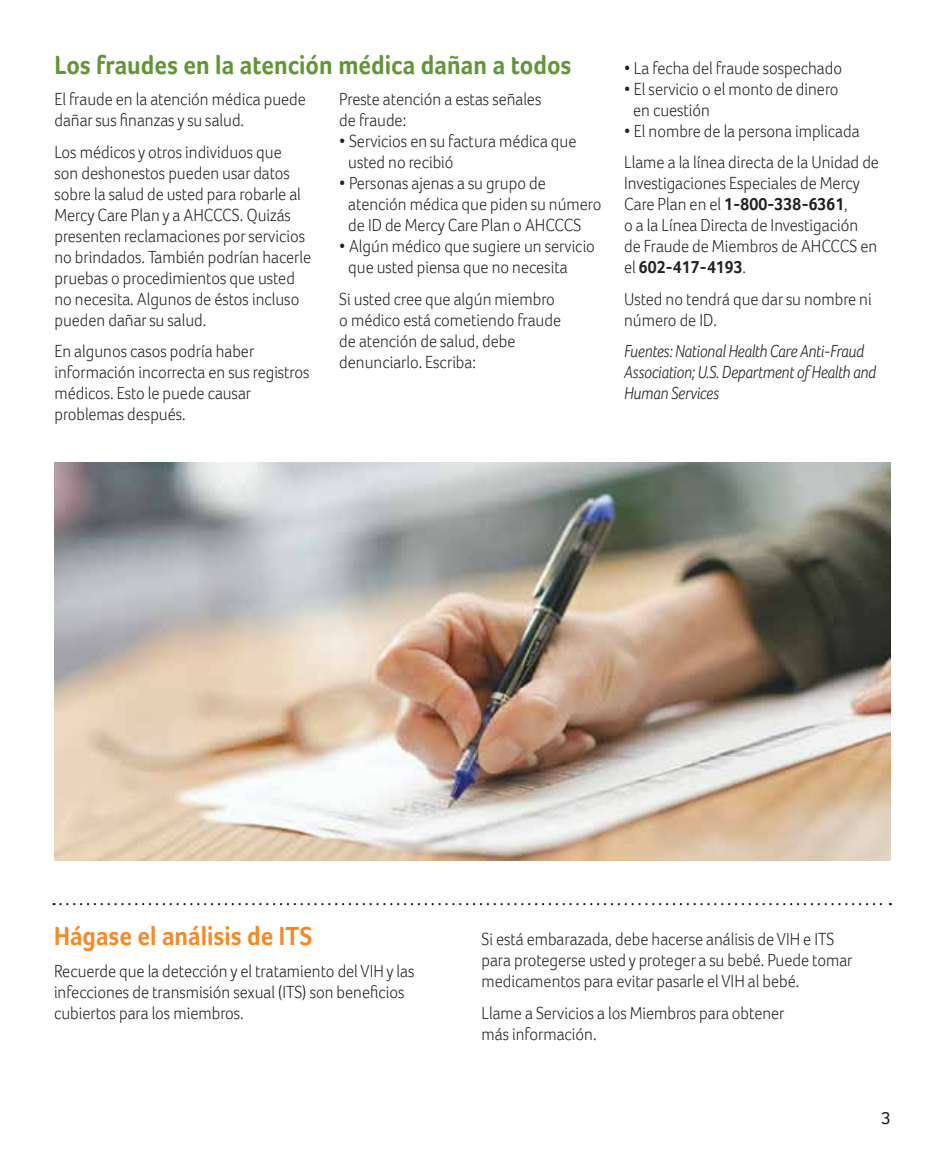
<style>
.page{position:relative;width:945px;height:1161px;background:#fff}
.page>*{position:absolute;margin:0;border:0;box-sizing:border-box;transform-origin:0 0}
.SP_12pt_HEAD__ScAnd{font:700 27px "Foco Corp";color:#619636;scale:.9 1}
.SP_12pt_HEAD__ScAnd-2{font:700 27px "Foco Corp";letter-spacing:.005em;color:#f68928;scale:.9 1}
.SP__12pt_BODY_MAIN{font:300 18px/21px "Foco Corp";color:#231f20;scale:.9 1}
.SP_12pt_Source___ScA{font:italic 300 18px/21px "Foco Corp";letter-spacing:-.01em;color:#231f20;scale:.9 1}
.t1{font:18px "Foco Corp";color:#231f20}
.s1{font-weight:700}
</style>
<div class="page">
<img style="left:54px;top:462px;width:837px;height:399px">
<svg style="left:54px;top:903px;width:837px;height:2px"></svg>
<p class="SP_12pt_HEAD__ScAnd" style="left:54px;top:48px;width:576px">Los fraudes en la atención médica dañan a todos</p>
<p class="SP__12pt_BODY_MAIN" style="left:54px;top:88px;width:281px">El fraude en la atención médica puede dañar sus finanzas y su salud.</p>
<p class="SP__12pt_BODY_MAIN" style="left:54px;top:141px;width:287px">Los médicos y otros individuos que<br>son deshonestos pueden usar datos sobre la salud de usted para robarle al Mercy Care Plan y a AHCCCS. Quizás presenten reclamaciones por servicios no brindados. También podrían hacerle pruebas o procedimientos que usted no necesita. Algunos de éstos incluso pueden dañar su salud.</p>
<p class="SP__12pt_BODY_MAIN" style="left:54px;top:340px;width:285px">En algunos casos podría haber información incorrecta en sus registros médicos. Esto le puede causar problemas después.</p>
<p class="SP__12pt_BODY_MAIN" style="left:339px;top:88px;width:226px">Preste atención a estas señales de fraude:</p>
<p class="SP__12pt_BODY_MAIN" style="left:348px;top:130px;width:255px;text-indent:-9px">• Servicios en su factura médica que usted no recibió</p>
<p class="SP__12pt_BODY_MAIN" style="left:348px;top:172px;width:283px;text-indent:-9px">• Personas ajenas a su grupo de atención médica que piden su número de ID de Mercy Care Plan o AHCCCS</p>
<p class="SP__12pt_BODY_MAIN" style="left:348px;top:235px;width:276px;text-indent:-9px">• Algún médico que sugiere un servicio que usted piensa que no necesita</p>
<p class="SP__12pt_BODY_MAIN" style="left:339px;top:288px;width:248px">Si usted cree que algún miembro o médico está cometiendo fraude de atención de salud, debe denunciarlo. Escriba:</p>
<p class="SP__12pt_BODY_MAIN" style="left:624px;top:57px;width:244px">• La fecha del fraude sospechado</p>
<p class="SP__12pt_BODY_MAIN" style="left:633px;top:78px;width:230px;text-indent:-9px">• El servicio o el monto de dinero en cuestión</p>
<p class="SP__12pt_BODY_MAIN" style="left:624px;top:120px;width:263px">• El nombre de la persona implicada</p>
<p class="SP__12pt_BODY_MAIN" style="left:624px;top:151px;width:285px">Llame a la línea directa de la Unidad de<br>Investigaciones Especiales de Mercy<br>Care Plan en el <span class="s1">1-800-338-6361</span>,<br>o a la Línea Directa de Investigación de Fraude de Miembros de AHCCCS en el <span class="s1">602-417-4193</span>.</p>
<p class="SP__12pt_BODY_MAIN" style="left:624px;top:288px;width:277px">Usted no tendrá que dar su nombre ni número de ID.</p>
<p class="SP_12pt_Source___ScA" style="left:624px;top:340px;width:281px">Fuentes: National Health Care Anti-Fraud<br>Association; U.S. Department of Health and<br>Human Services</p>
<p class="SP_12pt_HEAD__ScAnd-2" style="left:54px;top:920px;width:288px">Hágase el análisis de ITS</p>
<p class="SP__12pt_BODY_MAIN" style="left:54px;top:960px;width:402px">Recuerde que la detección y el tratamiento del VIH y las infecciones de transmisión sexual (ITS) son beneficios cubiertos para los miembros.</p>
<p class="SP__12pt_BODY_MAIN" style="left:482px;top:928px;width:414px">Si está embarazada, debe hacerse análisis de VIH e ITS para protegerse usted y proteger a su bebé. Puede tomar medicamentos para evitar pasarle el VIH al bebé.</p>
<p class="SP__12pt_BODY_MAIN" style="left:482px;top:1002px;width:338px">Llame a Servicios a los Miembros para obtener más información.</p>
<p class="t1" style="left:881px;top:1107px;width:11px">3</p>
</div>
